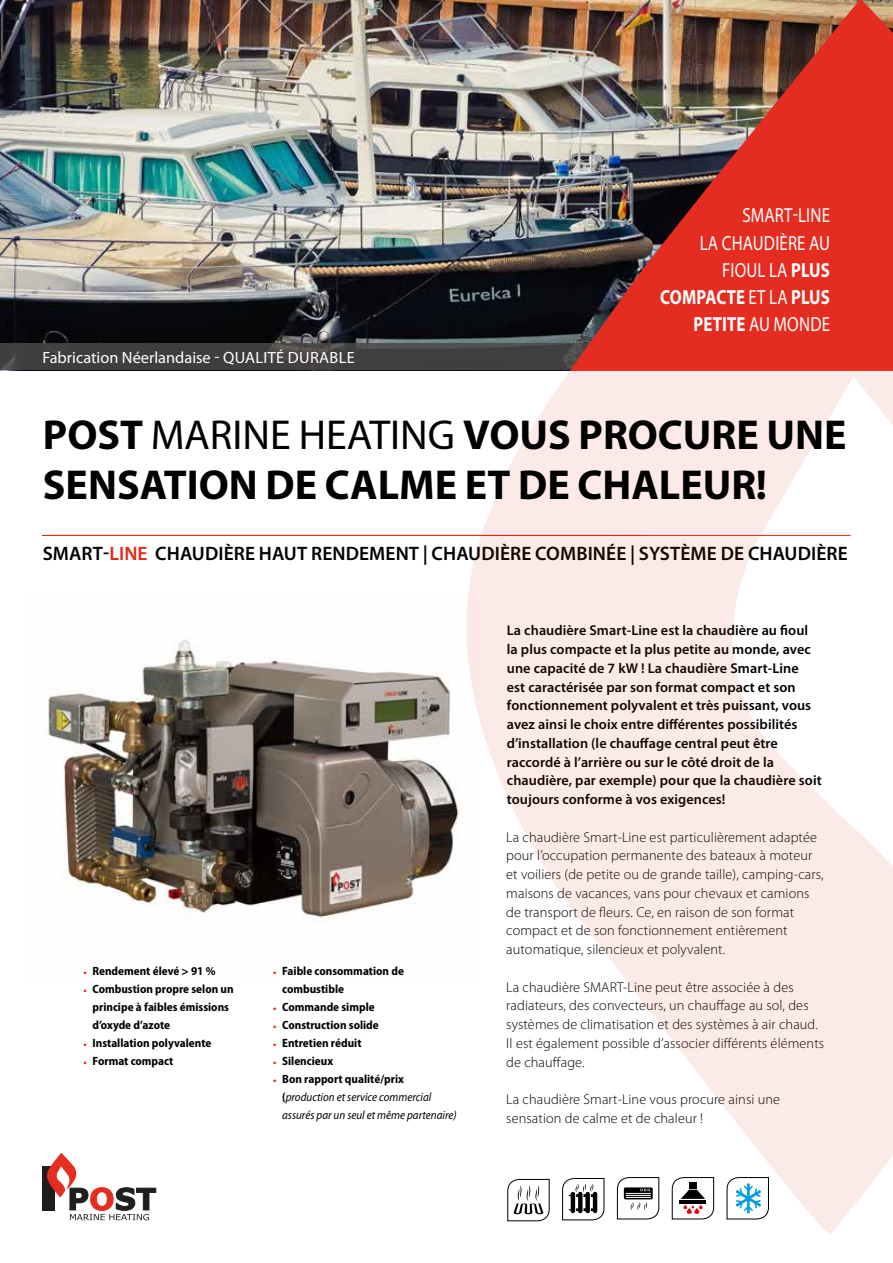
<style>
.page{position:relative;width:893px;height:1263px;background:#fff}
.page>*{position:absolute;margin:0;border:0;box-sizing:border-box;transform-origin:0 0}
.t1{font:700 42px/50.4px "Myriad Pro";color:#000}
.t2{font:20.4px/27.3px "Myriad Pro";letter-spacing:.01em;color:#fff;text-align:right;scale:.82 1}
.t3{font:600 19.5px "Myriad Pro";letter-spacing:.005em;color:#000}
.t4{font:16.35px "Myriad Pro";color:#fff}
.t5{font:300 14.25px/18.8px "Myriad Pro";letter-spacing:.01em;color:#000}
.t6{font:600 14.25px/18.8px "Myriad Pro";letter-spacing:.005em;color:#000}
.t7{font:700 semi-condensed 12px/18px "Myriad Pro";color:#000}
.t8{font:italic 12px/18px "Myriad Pro";color:#000;scale:.92 1}
.s1{font-weight:700}
.s2{font-weight:400}
.s3{color:#e42a18}
.s4{font-weight:400;font-stretch:normal;color:#e1251b}
.s5{font-style:normal;color:#e1251b}
.s6{font-weight:700;font-style:normal;font-stretch:semi-condensed}
</style>
<div class="page">
<img style="left:0;top:0;width:409px;height:344px">
<img style="left:44px;top:639px;width:415px;height:280px">
<svg style="left:0;top:344px;width:409px;height:26px;background:#42403f"></svg>
<svg style="left:466px;top:370px;width:427px;height:864px;fill:#fceae9"></svg>
<img style="left:409px;top:0;width:484px;height:370px">
<svg style="left:507px;top:1179px;width:43px;height:42px"></svg>
<svg style="left:562px;top:1178px;width:43px;height:42px"></svg>
<svg style="left:617px;top:1177px;width:42px;height:42px"></svg>
<svg style="left:672px;top:1177px;width:42px;height:42px"></svg>
<svg style="left:726px;top:1177px;width:43px;height:42px"></svg>
<hr style="left:42px;top:535px;width:808px;height:1px;background:#e42a18">
<div style="left:43px;top:1166px;width:12px;height:44px;background:#1e1e1c"></div>
<svg style="left:45px;top:1153px;width:111px;height:67px"></svg>
<p class="t4" style="left:43px;top:347px;width:314px">Fabrication Néerlandaise - QUALITÉ DURABLE</p>
<h2 class="t2" style="left:660px;top:202px;width:208px">SMART-LINE<br>LA CHAUDIÈRE AU<br>FIOUL LA <span class="s1">PLUS<br>COMPACTE</span> ET LA <span class="s1">PLUS<br>PETITE</span> AU MONDE</h2>
<h1 class="t1" style="left:43px;top:408px;width:805px">POST <span class="s2">MARINE HEATING</span> VOUS PROCURE UNE<br>SENSATION DE CALME ET DE CHALEUR!</h1>
<h3 class="t3" style="left:43px;top:541px;width:806px">SMART-<span class="s3">LINE</span> CHAUDIÈRE HAUT RENDEMENT | CHAUDIÈRE COMBINÉE | SYSTÈME DE CHAUDIÈRE</h3>
<p class="t7" style="left:83px;top:962px;width:133px"><span class="s4">•</span> Rendement élevé &gt; 91 %</p>
<p class="t7" style="left:92px;top:980px;width:143px;text-indent:-9px"><span class="s4">•</span> Combustion propre selon un principe à faibles émissions d’oxyde d’azote</p>
<p class="t7" style="left:83px;top:1034px;width:130px"><span class="s4">•</span> Installation polyvalente</p>
<p class="t7" style="left:83px;top:1052px;width:92px"><span class="s4">•</span> Format compact</p>
<p class="t7" style="left:282px;top:962px;width:123px;text-indent:-9px"><span class="s4">•</span> Faible consommation de combustible</p>
<p class="t7" style="left:273px;top:998px;width:103px"><span class="s4">•</span> Commande simple</p>
<p class="t7" style="left:273px;top:1016px;width:107px"><span class="s4">•</span> Construction solide</p>
<p class="t7" style="left:273px;top:1034px;width:90px"><span class="s4">•</span> Entretien réduit</p>
<p class="t7" style="left:273px;top:1052px;width:61px"><span class="s4">•</span> Silencieux</p>
<p class="t8" style="left:282px;top:1070px;width:191px;text-indent:-9px"><span class="s5">•</span> <span class="s6">Bon rapport qualité/prix (</span>production et service commercial assurés par un seul et même partenaire)</p>
<p class="t6" style="left:507px;top:621px;width:316px">La chaudière Smart-Line est la chaudière au fioul la plus compacte et la plus petite au monde, avec une capacité de 7 kW ! La chaudière Smart-Line<br>est caractérisée par son format compact et son fonctionnement polyvalent et très puissant, vous avez ainsi le choix entre différentes possibilités d’installation (le chauffage central peut être raccordé à l’arrière ou sur le côté droit de la chaudière, par exemple) pour que la chaudière soit toujours conforme à vos exigences!</p>
<p class="t5" style="left:506px;top:827px;width:319px">La chaudière Smart-Line est particulièrement adaptée pour l’occupation permanente des bateaux à moteur et voiliers (de petite ou de grande taille), camping-cars, maisons de vacances, vans pour chevaux et camions de transport de fleurs. Ce, en raison de son format compact et de son fonctionnement entièrement automatique, silencieux et polyvalent.</p>
<p class="t5" style="left:506px;top:977px;width:319px">La chaudière SMART-Line peut être associée à des radiateurs, des convecteurs, un chauffage au sol, des systèmes de climatisation et des systèmes à air chaud.<br>Il est également possible d’associer différents éléments de chauffage.</p>
<p class="t5" style="left:506px;top:1090px;width:275px">La chaudière Smart-Line vous procure ainsi une sensation de calme et de chaleur !</p>
</div>
